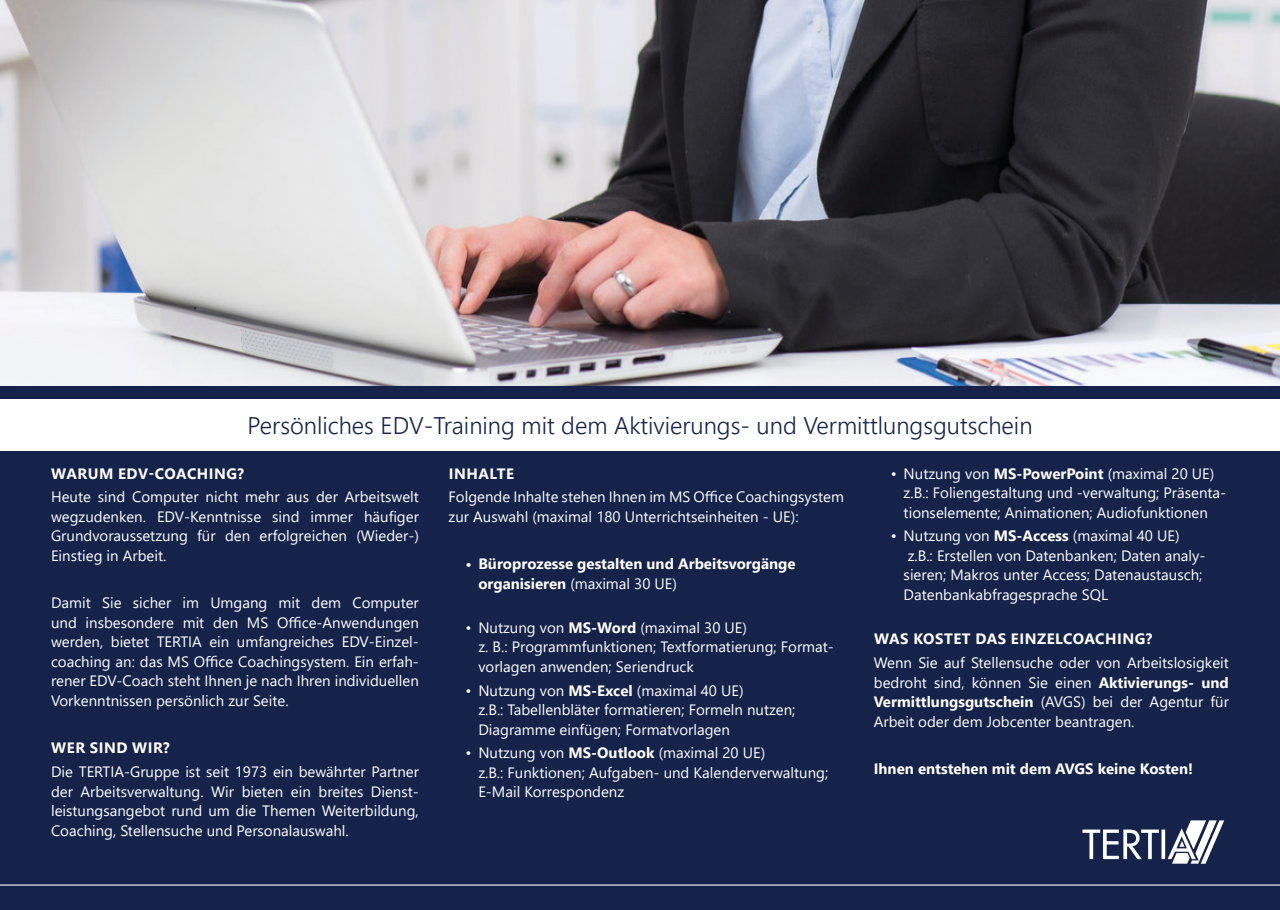
<style>
.page{position:relative;width:1280px;height:910px;background:#fff}
.page>*{position:absolute;margin:0;border:0;box-sizing:border-box;transform-origin:0 0}
.t1{font:300 24px "Segoe UI";color:#15224a}
.t2{font:15px/19.5px "Segoe UI";color:#fff}
.t3{font:700 15px/19.5px "Segoe UI";color:#fff}
.t4{font:700 15px "Segoe UI";letter-spacing:.035em;color:#fff}
.s1{font-weight:400}
.s2{font-weight:700}
</style>
<div class="page">
<img style="left:0;top:0;width:1280px;height:387px">
<div style="left:0;top:387px;width:1280px;height:523px;background:#15224a"></div>
<hr style="left:0;top:884px;width:1280px;height:2px;background:#fff">
<svg style="left:1082px;top:820px;width:142px;height:44px"></svg>
<div style="left:0;top:400px;width:1280px;height:51px;background:#fff"></div>
<h1 class="t1" style="left:247px;top:403px;width:786px">Persönliches EDV-Training mit dem Aktivierungs- und Vermittlungsgutschein</h1>
<p class="t4" style="left:51px;top:459px;width:194px">WARUM EDV-COACHING?</p>
<p class="t2" style="left:51px;top:486px;width:369px;text-align:justify">Heute sind Computer nicht mehr aus der Arbeitswelt wegzudenken. EDV-Kenntnisse sind immer häufiger Grundvoraussetzung für den erfolgreichen (Wieder-)<br>Einstieg in Arbeit.</p>
<p class="t2" style="left:51px;top:592px;width:369px;text-align:justify">Damit Sie sicher im Umgang mit dem Computer und insbesondere mit den MS Office-Anwendungen werden, bietet TERTIA ein umfangreiches EDV-Einzel&shy;coaching an: das MS Office Coachingsystem. Ein erfah&shy;rener EDV-Coach steht Ihnen je nach Ihren individuellen Vorkenntnissen persönlich zur Seite.</p>
<p class="t4" style="left:51px;top:734px;width:120px">WER SIND WIR?</p>
<p class="t2" style="left:51px;top:761px;width:369px;text-align:justify">Die TERTIA-Gruppe ist seit 1973 ein bewährter Partner der Arbeitsverwaltung. Wir bieten ein breites Dienst&shy;leistungsangebot rund um die Themen Weiterbildung, Coaching, Stellensuche und Personalauswahl.</p>
<p class="t4" style="left:449px;top:459px;width:67px">INHALTE</p>
<p class="t2" style="left:449px;top:486px;width:397px">Folgende Inhalte stehen Ihnen im MS Office Coachingsystem zur Auswahl (maximal 180 Unterrichtseinheiten - UE):</p>
<p class="t3" style="left:478px;top:553px;width:319px;text-indent:-13px">• Büroprozesse gestalten und Arbeitsvorgänge organisieren <span class="s1">(maximal 30 UE)</span></p>
<p class="t2" style="left:478px;top:616px;width:357px;text-indent:-13px">• Nutzung von <span class="s2">MS-Word</span> (maximal 30 UE)<br>z. B.: Programmfunktionen; Textformatierung; Format&shy;vorlagen anwenden; Seriendruck</p>
<p class="t2" style="left:478px;top:679px;width:319px;text-indent:-13px">• Nutzung von <span class="s2">MS-Excel</span> (maximal 40 UE)<br>z.B.: Tabellenbläter formatieren; Formeln nutzen;<br>Diagramme einfügen; Formatvorlagen</p>
<p class="t2" style="left:478px;top:742px;width:351px;text-indent:-13px">• Nutzung von <span class="s2">MS-Outlook</span> (maximal 20 UE)<br>z.B.: Funktionen; Aufgaben- und Kalenderverwaltung;<br>E-Mail Korrespondenz</p>
<p class="t2" style="left:904px;top:462px;width:324px;text-indent:-13px">• Nutzung von <span class="s2">MS-PowerPoint</span> (maximal 20 UE) z.B.: Foliengestaltung und -verwaltung; Präsenta&shy;tionselemente; Animationen; Audiofunktionen</p>
<p class="t2" style="left:904px;top:525px;width:303px;text-indent:-13px">• Nutzung von <span class="s2">MS-Access</span> (maximal 40 UE) z.B.: Erstellen von Datenbanken; Daten analy&shy;sieren; Makros unter Access; Datenaustausch; Datenbankabfragesprache SQL</p>
<p class="t4" style="left:874px;top:625px;width:280px">WAS KOSTET DAS EINZELCOACHING?</p>
<p class="t2" style="left:874px;top:652px;width:357px;text-align:justify">Wenn Sie auf Stellensuche oder von Arbeitslosigkeit bedroht sind, können Sie einen <span class="s2">Aktivierungs- und Vermittlungsgutschein</span> (AVGS) bei der Agentur für Arbeit oder dem Jobcenter beantragen.</p>
<p class="t3" style="left:874px;top:758px;width:321px">Ihnen entstehen mit dem AVGS keine Kosten!</p>
</div>
